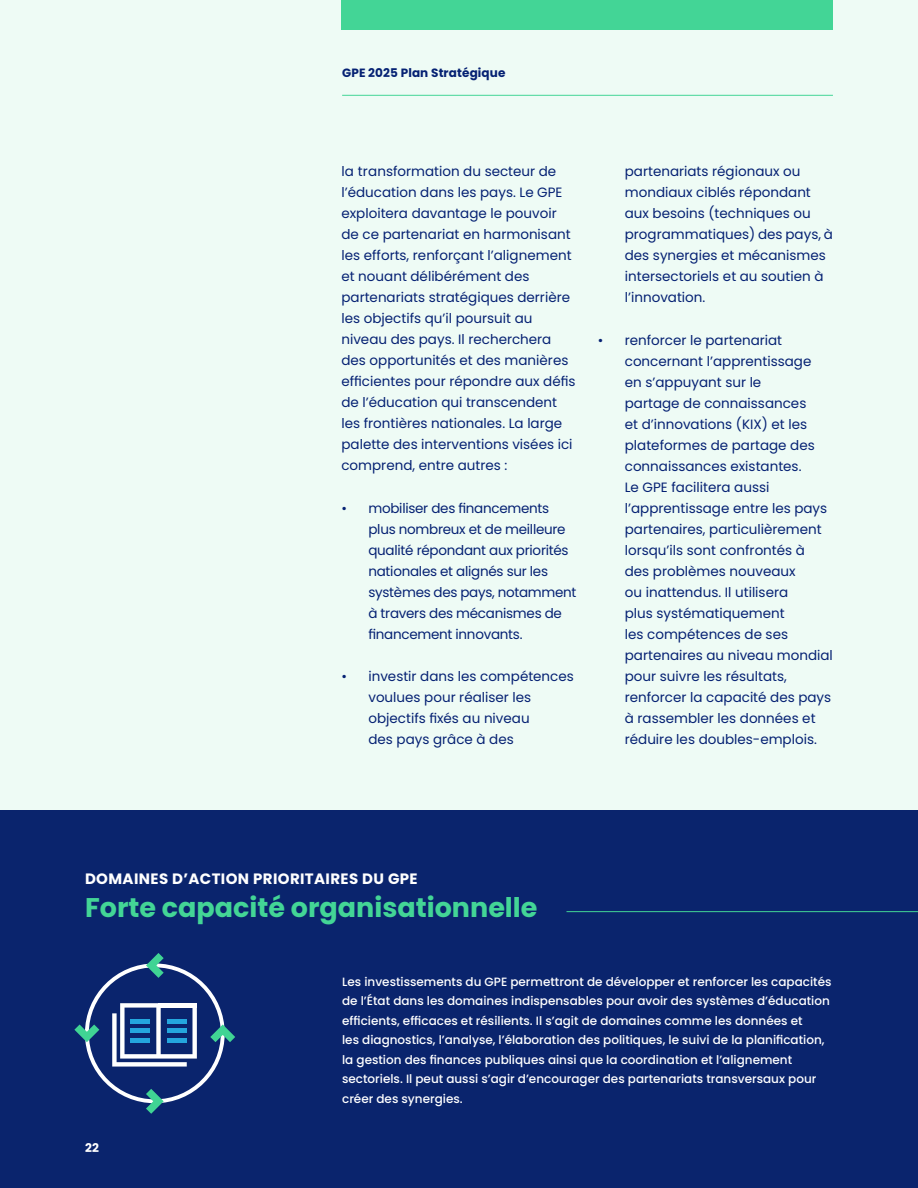
<style>
.page{position:relative;width:918px;height:1188px;background:#eefbf5}
.page>*{position:absolute;margin:0;border:0;box-sizing:border-box;transform-origin:0 0}
.t1{font:700 27px "Poppins";color:#43d596}
.t2{font:700 15px "Poppins";letter-spacing:.025em;color:#fff}
.t3{font:13.5px/21px "Poppins";color:#052173}
.t4{font:13.5px/21px "Poppins";letter-spacing:-.02em;color:#052173}
.t5{font:500 12px/19.5px "Poppins";color:#fff}
.t6{font:700 12px "Poppins";letter-spacing:.01em;color:#052173}
.t7{font:700 12px "Poppins";color:#fff}
</style>
<div class="page">
<hr style="left:342px;top:95px;width:491px;height:1px;background:#43d596">
<div style="left:342px;top:0;width:491px;height:30px;background:#43d596"></div>
<div style="left:0;top:810px;width:918px;height:378px;background:#0a246d"></div>
<svg style="left:74px;top:953px;width:161px;height:161px"></svg>
<hr style="left:567px;top:911px;width:351px;height:1px;background:#43d596">
<p class="t6" style="left:342px;top:66px;width:165px">GPE 2025 Plan Stratégique</p>
<p class="t3" style="left:341px;top:161px;width:236px">la transformation du secteur de l’éducation dans les pays. Le GPE exploitera davantage le pouvoir de ce partenariat en harmonisant les efforts, renforçant l’alignement et nouant délibérément des partenariats stratégiques derrière les objectifs qu’il poursuit au niveau des pays. Il recherchera des opportunités et des manières efficientes pour répondre aux défis de l’éducation qui transcendent les frontières nationales. La large palette des interventions visées ici comprend, entre autres :</p>
<p class="t4" style="left:368px;top:497px;width:210px;text-indent:-27px">• mobiliser des financements plus nombreux et de meilleure qualité répondant aux priorités nationales et alignés sur les systèmes des pays, notamment à travers des mécanismes de financement innovants.</p>
<p class="t3" style="left:368px;top:666px;width:207px;text-indent:-27px">• investir dans les compétences voulues pour réaliser les objectifs fixés au niveau<br>des pays grâce à des</p>
<p class="t3" style="left:625px;top:161px;width:210px">partenariats régionaux ou mondiaux ciblés répondant aux besoins (techniques ou programmatiques) des pays, à des synergies et mécanismes intersectoriels et au soutien à l’innovation.</p>
<p class="t3" style="left:625px;top:329px;width:210px;text-indent:-27px">• renforcer le partenariat concernant l’apprentissage<br>en s’appuyant sur le<br>partage de connaissances<br>et d’innovations (KIX) et les plateformes de partage des connaissances existantes.<br>Le GPE facilitera aussi l’apprentissage entre les pays partenaires, particulièrement lorsqu’ils sont confrontés à<br>des problèmes nouveaux<br>ou inattendus. Il utilisera<br>plus systématiquement<br>les compétences de ses partenaires au niveau mondial pour suivre les résultats, renforcer la capacité des pays à rassembler les données et réduire les doubles-emplois.</p>
<p class="t2" style="left:85px;top:870px;width:334px">DOMAINES D’ACTION PRIORITAIRES DU GPE</p>
<h1 class="t1" style="left:85px;top:892px;width:454px">Forte capacité organisationnelle</h1>
<p class="t7" style="left:85px;top:1141px;width:15px">22</p>
<p class="t5" style="left:342px;top:972px;width:491px">Les investissements du GPE permettront de développer et renforcer les capacités de l’État dans les domaines indispensables pour avoir des systèmes d’éducation efficients, efficaces et résilients. Il s’agit de domaines comme les données et<br>les diagnostics, l’analyse, l’élaboration des politiques, le suivi de la planification, la gestion des finances publiques ainsi que la coordination et l’alignement sectoriels. Il peut aussi s’agir d’encourager des partenariats transversaux pour créer des synergies.</p>
</div>
